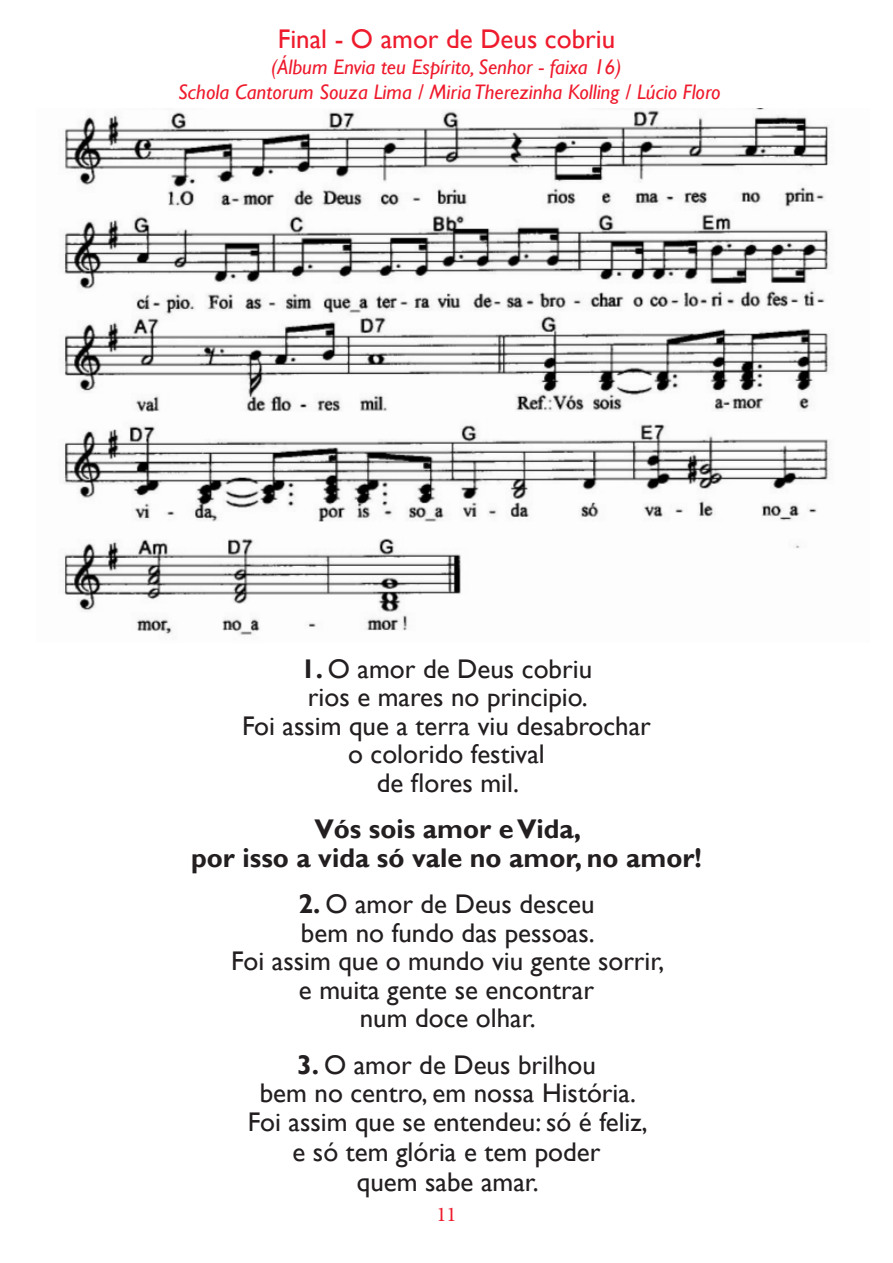
<style>
.page{position:relative;width:893px;height:1263px;background:#fff}
.page>*{position:absolute;margin:0;border:0;box-sizing:border-box;transform-origin:0 0}
.Música{font:27px/28.5px "Gill Sans";color:#231f20;text-align:center}
.Refrão{font:700 27px "Gill Sans";color:#231f20}
.NOME_DA_MÚSICA{font:27px "Gill Sans";color:#ee1b2d}
.itálico{font:italic 21px "Gill Sans";color:#ee1b2d}
.t1{font:21px "Minion Pro";color:#ee1b2d}
.s1{font-weight:700}
</style>
<div class="page">
<img style="left:63px;top:108px;width:767px;height:527px">
<p class="NOME_DA_MÚSICA" style="left:278px;top:24px;width:339px">Final - O amor de Deus cobriu</p>
<p class="itálico" style="left:271px;top:54px;width:352px">(Álbum Envia teu Espírito, Senhor - faixa 16)</p>
<p class="itálico" style="left:178px;top:79px;width:544px">Schola Cantorum Souza Lima / Miria Therezinha Kolling / Lúcio Floro</p>
<p class="Música" style="left:242px;top:655px;width:410px"><span class="s1">1.</span> O amor de Deus cobriu<br>rios e mares no principio.<br>Foi assim que a terra viu desabrochar o colorido festival<br>de flores mil.</p>
<p class="Refrão" style="left:314px;top:813px;width:268px">Vós sois amor e Vida,</p>
<p class="Refrão" style="left:191px;top:841px;width:512px">por isso a vida só vale no amor, no amor!</p>
<p class="Música" style="left:231px;top:890px;width:435px"><span class="s1">2.</span> O amor de Deus desceu<br>bem no fundo das pessoas.<br>Foi assim que o mundo viu gente sorrir, e muita gente se encontrar<br>num doce olhar.</p>
<p class="Música" style="left:248px;top:1050px;width:401px;line-height:29.2px"><span class="s1">3.</span> O amor de Deus brilhou<br>bem no centro, em nossa História.<br>Foi assim que se entendeu: só é feliz, e só tem glória e tem poder<br>quem sabe amar.</p>
<p class="t1" style="left:436px;top:1200px;width:22px">11</p>
</div>
